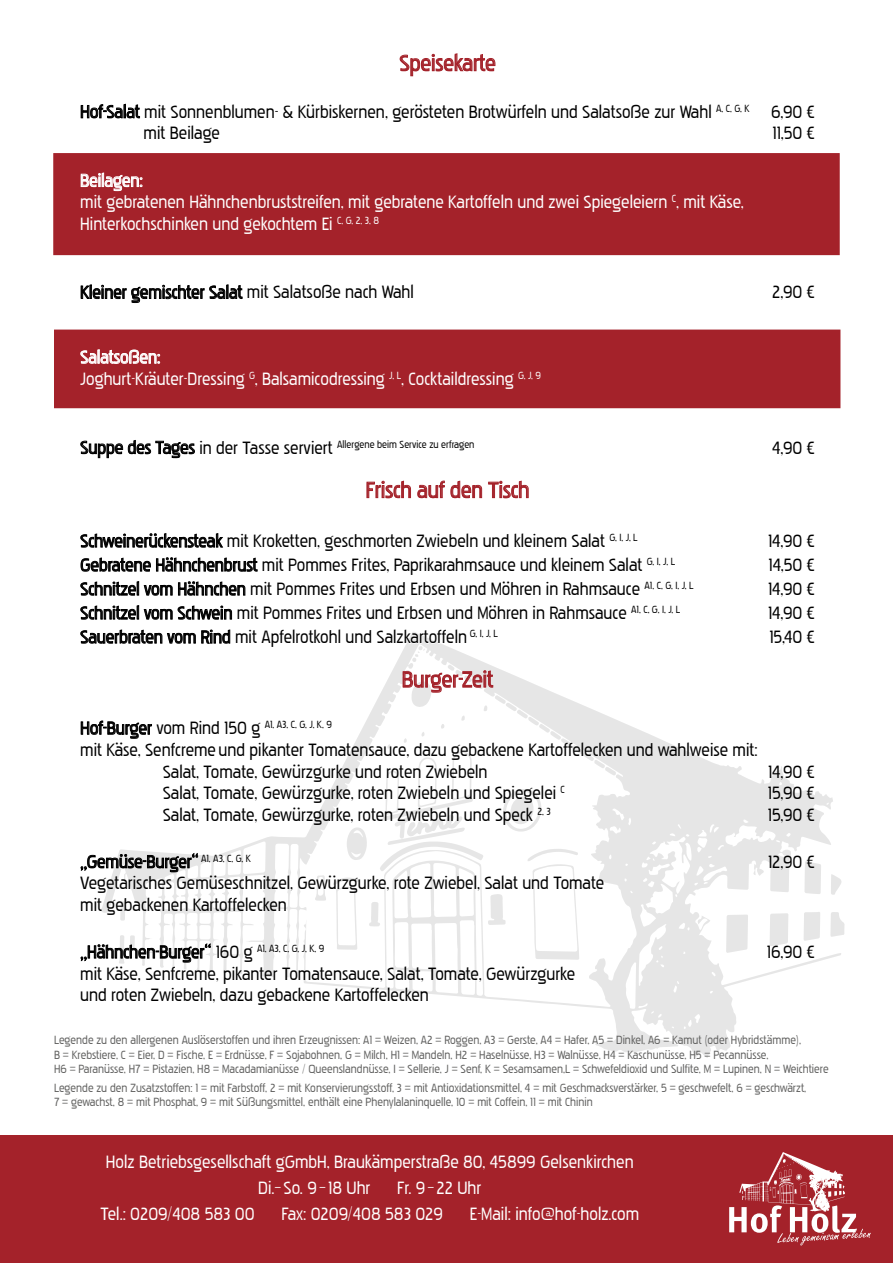
<style>
.page{position:relative;width:893px;height:1263px;background:#fff}
.page>*{position:absolute;margin:0;border:0;box-sizing:border-box;transform-origin:0 0}
.t1{font:22.5px "Pakenham Rg";color:#a4222a}
.t2{font:18px/21.6px "Pakenham Rg";color:#000}
.t3{font:18px/21.6px "Pakenham Rg";color:#fff}
.t4{font:12px/14.4px "Pakenham Rg";color:#636362}
</style>
<div class="page">
<svg style="left:842px;top:922px;width:3px;height:13px"></svg>
<svg style="left:142px;top:720px;width:700px;height:338px"></svg>
<div style="left:54px;top:330px;width:786px;height:78px;background:#a4222a"></div>
<div style="left:53px;top:153px;width:787px;height:102px;background:#a4222a;border:2px solid #a4222a"></div>
<svg style="left:399px;top:53px;width:97px;height:24px"></svg>
<svg style="left:81px;top:104px;width:59px;height:15px"></svg>
<svg style="left:81px;top:172px;width:62px;height:19px"></svg>
<svg style="left:80px;top:284px;width:163px;height:19px"></svg>
<svg style="left:80px;top:349px;width:81px;height:15px"></svg>
<svg style="left:80px;top:440px;width:115px;height:18px"></svg>
<svg style="left:366px;top:480px;width:45px;height:19px"></svg>
<svg style="left:417px;top:480px;width:65px;height:19px"></svg>
<svg style="left:488px;top:480px;width:41px;height:19px"></svg>
<svg style="left:80px;top:533px;width:144px;height:15px"></svg>
<svg style="left:80px;top:557px;width:178px;height:15px"></svg>
<svg style="left:80px;top:581px;width:166px;height:15px"></svg>
<svg style="left:80px;top:605px;width:152px;height:15px"></svg>
<svg style="left:80px;top:629px;width:536px;height:335px"></svg>
<div style="left:0;top:1135px;width:893px;height:128px;background:#a4222a"></div>
<svg style="left:729px;top:1152px;width:142px;height:93px"></svg>
<p class="t1" style="left:399px;top:50px;width:98px">Speisekarte</p>
<p class="t2" style="left:144px;top:101px;width:673px;text-indent:-63px">Hof-Salat mit Sonnenblumen- &amp; Kürbiskernen, gerösteten Brotwürfeln und Salatsoße zur Wahl <sup>A,</sup> <sup>C,</sup> <sup>G,</sup> <sup>K</sup> 6,90 € mit Beilage</p>
<p class="t2" style="left:772px;top:122px;width:44px">11,50 €</p>
<p class="t3" style="left:80px;top:170px;width:665px">Beilagen:<br>mit gebratenen Hähnchenbruststreifen, mit gebratene Kartoffeln und zwei Spiegeleiern <sup>C</sup>, mit Käse,<br>Hinterkochschinken und gekochtem Ei <sup>C,</sup> <sup>G,</sup> <sup>2,</sup> <sup>3,</sup> <sup>8</sup></p>
<p class="t2" style="left:80px;top:281px;width:335px">Kleiner gemischter Salat mit Salatsoße nach Wahl</p>
<p class="t2" style="left:772px;top:281px;width:44px">2,90 €</p>
<p class="t3" style="left:80px;top:346px;width:462px">Salatsoßen:<br>Joghurt-Kräuter-Dressing <sup>G</sup>, Balsamicodressing <sup>J,</sup> <sup>L</sup>, Cocktaildressing <sup>G,</sup> <sup>J,</sup> <sup>9</sup></p>
<p class="t2" style="left:80px;top:437px;width:396px">Suppe des Tages in der Tasse serviert <sup>Allergene</sup> <sup>beim</sup> <sup>Service</sup> <sup>zu</sup> <sup>erfragen</sup></p>
<p class="t2" style="left:772px;top:437px;width:44px">4,90 €</p>
<p class="t1" style="left:366px;top:476px;width:165px">Frisch auf den Tisch</p>
<p class="t2" style="left:80px;top:530px;width:559px">Schweinerückensteak mit Kroketten, geschmorten Zwiebeln und kleinem Salat <sup>G,</sup> <sup>I,</sup> <sup>J,</sup> <sup>L</sup></p>
<p class="t2" style="left:768px;top:530px;width:48px">14,90 €</p>
<p class="t2" style="left:80px;top:554px;width:596px">Gebratene Hähnchenbrust mit Pommes Frites, Paprikarahmsauce und kleinem Salat <sup>G,</sup> <sup>I,</sup> <sup>J,</sup> <sup>L</sup></p>
<p class="t2" style="left:768px;top:554px;width:48px">14,50 €</p>
<p class="t2" style="left:80px;top:578px;width:615px">Schnitzel vom Hähnchen mit Pommes Frites und Erbsen und Möhren in Rahmsauce <sup>A1,</sup> <sup>C,</sup> <sup>G,</sup> <sup>I,</sup> <sup>J,</sup> <sup>L</sup></p>
<p class="t2" style="left:768px;top:578px;width:48px">14,90 €</p>
<p class="t2" style="left:80px;top:602px;width:602px">Schnitzel vom Schwein mit Pommes Frites und Erbsen und Möhren in Rahmsauce <sup>A1,</sup> <sup>C,</sup> <sup>G,</sup> <sup>I,</sup> <sup>J,</sup> <sup>L</sup></p>
<p class="t2" style="left:768px;top:602px;width:48px">14,90 €</p>
<p class="t2" style="left:80px;top:626px;width:419px">Sauerbraten vom Rind mit Apfelrotkohl und Salzkartoffeln <sup>G,</sup> <sup>I,</sup> <sup>J,</sup> <sup>L</sup></p>
<p class="t2" style="left:769px;top:626px;width:47px">15,40 €</p>
<p class="t1" style="left:402px;top:666px;width:93px">Burger-Zeit</p>
<p class="t2" style="left:80px;top:717px;width:253px">Hof-Burger vom Rind 150 g <sup>A1,</sup> <sup>A3,</sup> <sup>C,</sup> <sup>G,</sup> <sup>J,</sup> <sup>K,</sup> <sup>9</sup></p>
<p class="t2" style="left:80px;top:739px;width:679px">mit Käse, Senfcreme und pikanter Tomatensauce, dazu gebackene Kartoffelecken und wahlweise mit:</p>
<p class="t2" style="left:163px;top:760px;width:326px">Salat, Tomate, Gewürzgurke und roten Zwiebeln</p>
<p class="t2" style="left:768px;top:760px;width:48px">14,90 €</p>
<p class="t2" style="left:163px;top:782px;width:404px">Salat, Tomate, Gewürzgurke, roten Zwiebeln und Spiegelei <sup>C</sup></p>
<p class="t2" style="left:768px;top:782px;width:49px">15,90 €</p>
<p class="t2" style="left:163px;top:804px;width:390px">Salat, Tomate, Gewürzgurke, roten Zwiebeln und Speck <sup>2,</sup> <sup>3</sup></p>
<p class="t2" style="left:768px;top:804px;width:49px">15,90 €</p>
<p class="t2" style="left:80px;top:851px;width:172px">„Gemüse-Burger“ <sup>A1,</sup> <sup>A3,</sup> <sup>C,</sup> <sup>G,</sup> <sup>K</sup></p>
<p class="t2" style="left:768px;top:851px;width:48px">12,90 €</p>
<p class="t2" style="left:80px;top:872px;width:526px">Vegetarisches Gemüseschnitzel, Gewürzgurke, rote Zwiebel, Salat und Tomate mit gebackenen Kartoffelecken</p>
<p class="t2" style="left:80px;top:941px;width:245px">„Hähnchen-Burger“ 160 g <sup>A1,</sup> <sup>A3,</sup> <sup>C,</sup> <sup>G,</sup> <sup>J,</sup> <sup>K,</sup> <sup>9</sup></p>
<p class="t2" style="left:767px;top:941px;width:49px">16,90 €</p>
<p class="t2" style="left:80px;top:963px;width:497px">mit Käse, Senfcreme, pikanter Tomatensauce, Salat, Tomate, Gewürzgurke und roten Zwiebeln, dazu gebackene Kartoffelecken</p>
<p class="t4" style="left:54px;top:1033px;width:776px">Legende zu den allergenen Auslöserstoffen und ihren Erzeugnissen: A1 = Weizen, A2 = Roggen, A3 = Gerste, A4 = Hafer, A5 = Dinkel, A6 = Kamut (oder Hybridstämme),<br>B = Krebstiere, C = Eier, D = Fische, E = Erdnüsse, F = Sojabohnen, G = Milch, H1 = Mandeln, H2 = Haselnüsse, H3 = Walnüsse, H4 = Kaschunüsse, H5 = Pecannüsse,<br>H6 = Paranüsse, H7 = Pistazien, H8 = Macadamianüsse / Queenslandnüsse, I = Sellerie, J = Senf, K = Sesamsamen,L = Schwefeldioxid und Sulfite, M = Lupinen, N = Weichtiere</p>
<p class="t4" style="left:54px;top:1080px;width:754px">Legende zu den Zusatzstoffen: 1 = mit Farbstoff, 2 = mit Konservierungsstoff, 3 = mit Antioxidationsmittel, 4 = mit Geschmacksverstärker, 5 = geschwefelt, 6 = geschwärzt,<br>7 = gewachst, 8 = mit Phosphat, 9 = mit Süßungsmittel, enthält eine Phenylalaninquelle, 10 = mit Coffein, 11 = mit Chinin</p>
<p class="t3" style="left:258px;top:1149px;width:377px;line-height:25.8px;text-indent:-152px">Holz Betriebsgesellschaft gGmbH, Braukämperstraße 80, 45899 Gelsenkirchen<br>Di.– So. 9–18 Uhr</p>
<p class="t3" style="left:397px;top:1177px;width:86px">Fr. 9– 22 Uhr</p>
<p class="t3" style="left:100px;top:1202px;width:156px">Tel.: 0209/408 583 00</p>
<p class="t3" style="left:281px;top:1202px;width:163px">Fax: 0209/408 583 029</p>
<p class="t3" style="left:470px;top:1202px;width:171px">E-Mail: info@hof-holz.com</p>
</div>
